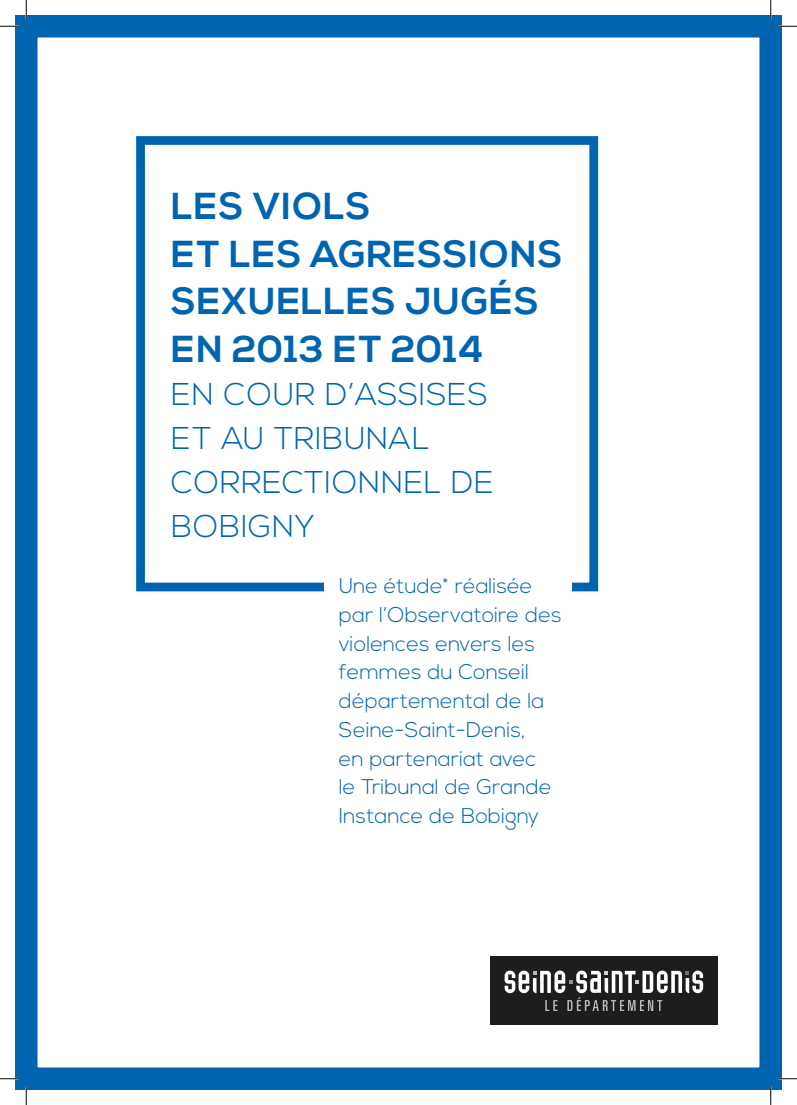
<style>
.page{position:relative;width:797px;height:1105px;background:#fff}
.page>*{position:absolute;margin:0;border:0;box-sizing:border-box;transform-origin:0 0}
.t1{font:700 37.5px/47.5px "Nexa";letter-spacing:.02em;color:#0065b1}
.t2{font:300 31.5px/43.8px "Nexa";letter-spacing:.02em;color:#0065b1}
.t3{font:300 21.25px/28.8px "Nexa";color:#0065b1}
</style>
<div class="page">
<div style="left:136px;top:136px;width:462px;height:455px;border:9px solid #0065b1"></div>
<div style="left:324px;top:552px;width:247px;height:298px;background:#fff"></div>
<div style="left:490px;top:956px;width:227px;height:69px;background:#1d1d1b"></div>
<svg style="left:504px;top:970px;width:199px;height:41px"></svg>
<div style="left:15px;top:15px;width:767px;height:1075px;border:22px solid #0065b1"></div>
<svg style="left:0;top:25px;width:19px;height:2px"></svg>
<svg style="left:778px;top:25px;width:19px;height:2px"></svg>
<svg style="left:0;top:1078px;width:19px;height:1px"></svg>
<svg style="left:778px;top:1078px;width:19px;height:1px"></svg>
<svg style="left:25px;top:0;width:2px;height:19px"></svg>
<svg style="left:25px;top:1086px;width:2px;height:19px"></svg>
<svg style="left:770px;top:0;width:1px;height:19px"></svg>
<svg style="left:770px;top:1086px;width:1px;height:19px"></svg>
<h1 class="t1" style="left:171px;top:184px;width:393px">LES VIOLS<br>ET LES AGRESSIONS<br>SEXUELLES JUGÉS<br>EN 2013 ET 2014</h1>
<h2 class="t2" style="left:171px;top:374px;width:324px">EN COUR D’ASSISES<br>ET AU TRIBUNAL<br>CORRECTIONNEL DE<br>BOBIGNY</h2>
<p class="t3" style="left:339px;top:572px;width:224px">Une étude* réalisée par l’Observatoire des violences envers les femmes du Conseil départemental de la<br>Seine-Saint-Denis,<br>en partenariat avec<br>le Tribunal de Grande<br>Instance de Bobigny</p>
</div>
